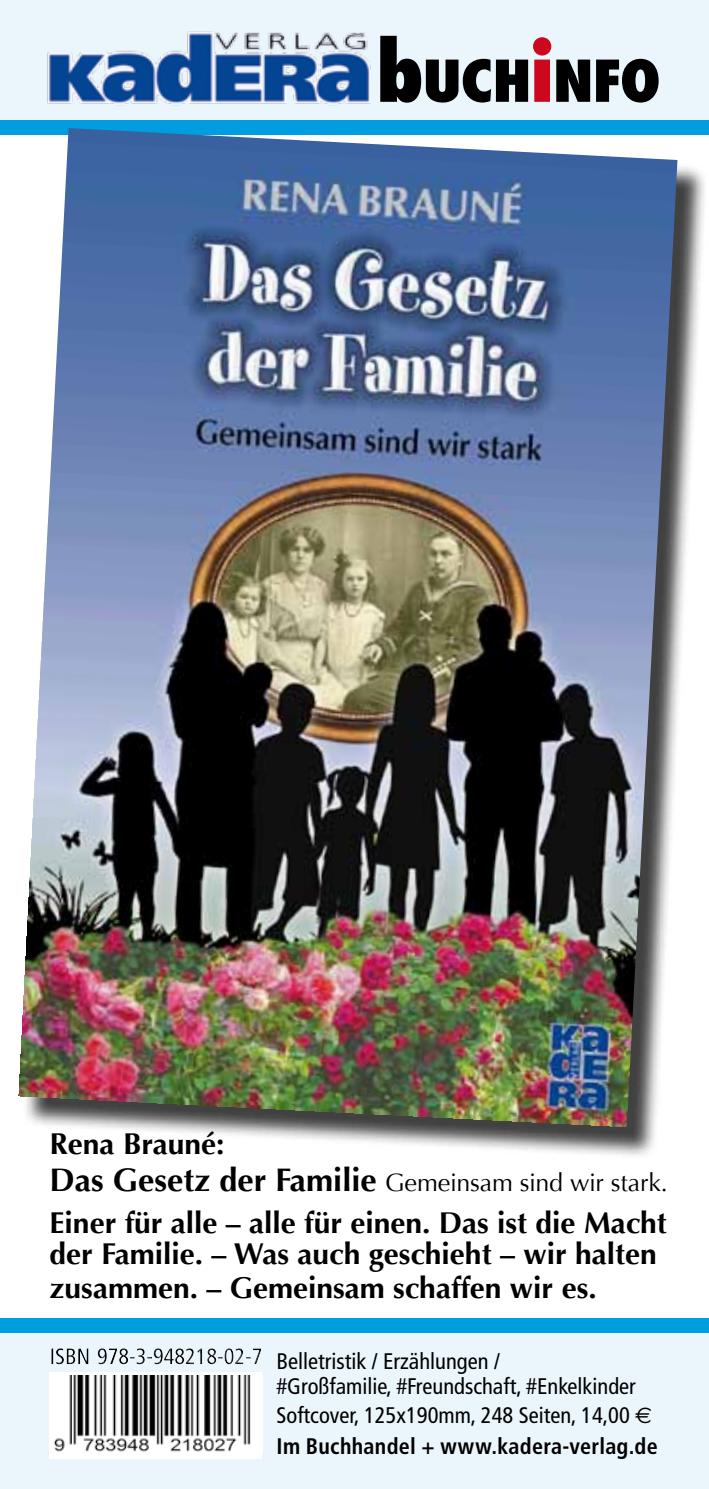
<style>
.page{position:relative;width:709px;height:1489px;background:#fff}
.page>*{position:absolute;margin:0;border:0;box-sizing:border-box;transform-origin:0 0}
.t1{font:800 condensed 56px "Futura";letter-spacing:-.015em;color:#000;scale:1.14 1}
.t2{font:700 30px/32.5px "Optima";color:#000}
.t3{font:25px "Optima";letter-spacing:-.01em;color:#000}
.t4{font:condensed 22.5px/25px "Frutiger";color:#000}
.s1{font-size:80px}
.s2{font-size:80px;color:#cd071e}
.s3{font-weight:700;font-size:32.5px}
.s4{font-family:"Euro Sans";font-stretch:normal}
.s5{font-weight:700}
</style>
<div class="page">
<div style="left:0;top:1325px;width:709px;height:163px;background:#ebf6fc"></div>
<div style="left:0;top:0;width:709px;height:120px;background:#ebf6fc"></div>
<img style="left:47px;top:31px;width:324px;height:75px">
<div style="left:50px;top:1371px;width:212px;height:87px;background:#fff"></div>
<img style="left:53px;top:1375px;width:198px;height:77px">
<div style="left:45px;top:1337px;width:236px;height:35px;background:#000;opacity:.75"></div>
<div style="left:0;top:120px;width:709px;height:15px;background:#009ee0"></div>
<div style="left:0;top:1318px;width:709px;height:14px;background:#009ee0"></div>
<div style="left:22px;top:133px;width:686px;height:1026px;background:#000;opacity:.75"></div>
<img style="left:18px;top:128px;width:659px;height:1000px">
<h1 class="t1" style="left:376px;top:43px;width:251px"><span class="s1">b</span>UCH<span class="s2">i</span>NFO</h1>
<h2 class="t2" style="left:50px;top:1127px;width:176px">Rena Brauné:</h2>
<p class="t3" style="left:50px;top:1168px;width:619px"><span class="s3">Das Gesetz der Familie</span> Gemeinsam sind wir stark.</p>
<h2 class="t2" style="left:50px;top:1206px;width:618px">Einer für alle – alle für einen. Das ist die Macht der Familie. – Was auch geschieht – wir halten zusammen. – Gemeinsam schaffen wir es.</h2>
<p class="t4" style="left:276px;top:1349px;width:361px">Belletristik / Erzählungen /<br>#Großfamilie, #Freundschaft, #Enkelkinder</p>
<p class="t4" style="left:276px;top:1399px;width:383px;line-height:30.5px">Softcover, 125x190mm, 248 Seiten, 14,00 <span class="s4">E<br></span><span class="s5">Im Buchhandel + www.kadera-verlag.de</span></p>
</div>
